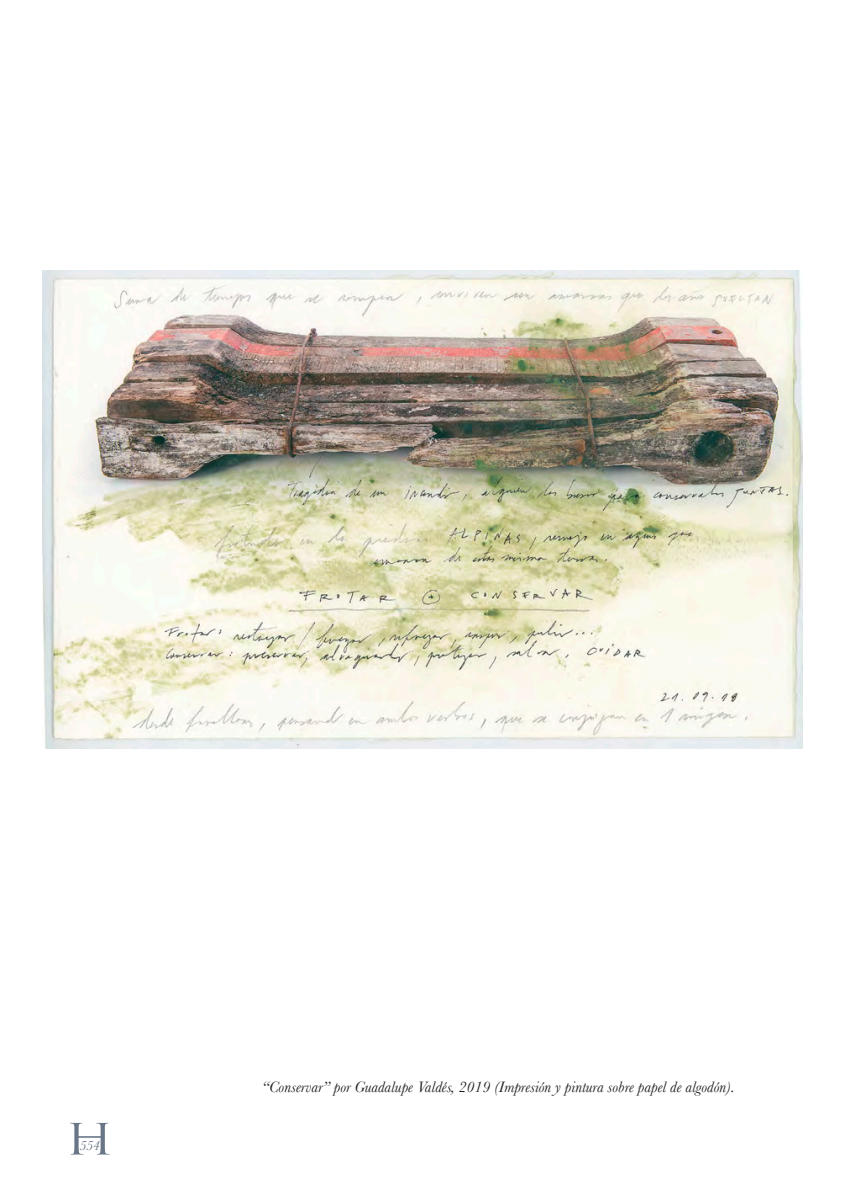
<style>
.page{position:relative;width:844px;height:1191px;background:#fff}
.page>*{position:absolute;margin:0;border:0;box-sizing:border-box;transform-origin:0 0}
.t1{font:42px "Trajan Pro";color:#687687;scale:1.2 1}
.t2{font:italic 15.75px "Baskerville";color:#231f20}
.t3{font:italic 14px "Baskerville";color:#687687}
</style>
<div class="page">
<img style="left:42px;top:270px;width:760px;height:478px">
<h1 class="t1" style="left:65px;top:1112px;width:42px">H</h1>
<p class="t3" style="left:79px;top:1137px;width:22px">554</p>
<p class="t2" style="left:262px;top:1077px;width:474px">“Conservar” por Guadalupe Valdés, 2019 (Impresión y pintura sobre papel de algodón).</p>
</div>
